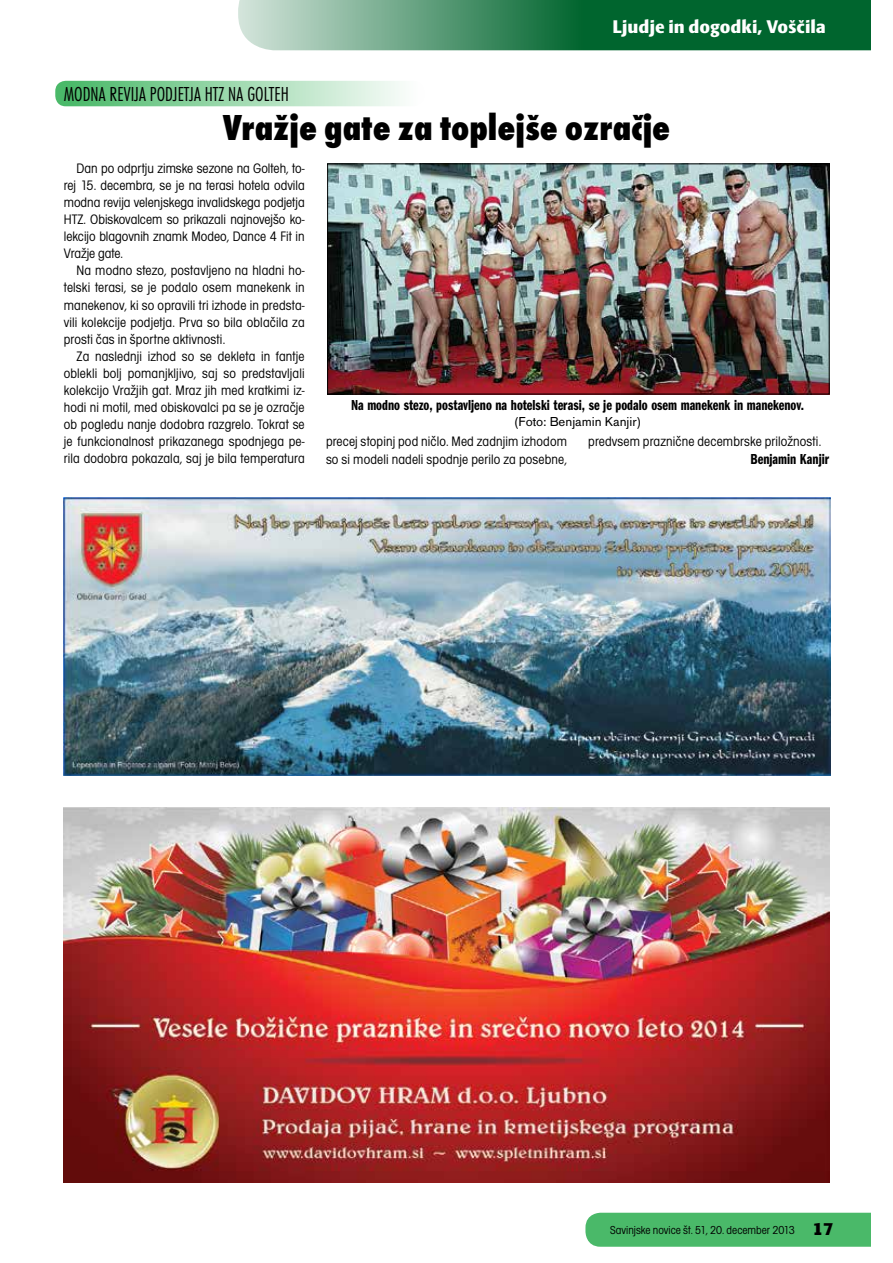
<style>
.page{position:relative;width:893px;height:1263px;background:#fff}
.page>*{position:absolute;margin:0;border:0;box-sizing:border-box;transform-origin:0 0}
.t1{font:37.5px "Futura TEE Extr Bold Cond";color:#000}
.t2{font:21px "Futura TEE Ligh Cond";color:#000}
.t3{font:18px "Skoda Sans Black CE";color:#fff}
.t4{font:900 18px "Skoda Sans";color:#000}
.t5{font:15px "Franklin Got Itc TEE Demi Comp";color:#000}
.t6{font:condensed 14.25px/17.1px "Avant Gar Got Itc TEE";letter-spacing:.01em;color:#000;text-align:justify}
.t7{font:13.5px "Accius TEE";color:#000}
.t8{font:condensed 12px "Avant Gar Got Itc TEE";color:#000}
</style>
<div class="page">
<svg style="left:238px;top:0;width:633px;height:50px;background:#3a885d"></svg>
<div style="left:585px;top:1213px;width:286px;height:34px;background:#4ab969"></div>
<div style="left:55px;top:81px;width:370px;height:25px;background:linear-gradient(to right,#43b663,#fff);border-radius:10px"></div>
<img style="left:64px;top:808px;width:765px;height:374px">
<img style="left:64px;top:497px;width:767px;height:278px">
<img style="left:329px;top:166px;width:498px;height:226px">
<div style="left:327px;top:164px;width:502px;height:230px;border:1px solid #000"></div>
<p class="t3" style="left:612px;top:16px;width:215px">Ljudje in dogodki, Voščila</p>
<h2 class="t2" style="left:64px;top:82px;width:227px">MODNA REVIJA PODJETJA HTZ NA GOLTEH</h2>
<h1 class="t1" style="left:223px;top:106px;width:449px">Vražje gate za toplejše ozračje</h1>
<p class="t6" style="left:64px;top:160px;width:242px;text-indent:13px">Dan po odprtju zimske sezone na Golteh, to&shy;rej 15. decembra, se je na terasi hotela odvila modna revija velenjskega invalidskega podjetja HTZ. Obiskovalcem so prikazali najnovejšo ko&shy;lekcijo blagovnih znamk Modeo, Dance 4 Fit in Vražje gate.</p>
<p class="t6" style="left:64px;top:262px;width:242px;text-indent:13px">Na modno stezo, postavljeno na hladni ho&shy;telski terasi, se je podalo osem manekenk in manekenov, ki so opravili tri izhode in predsta&shy;vili kolekcije podjetja. Prva so bila oblačila za prosti čas in športne aktivnosti.</p>
<p class="t6" style="left:64px;top:348px;width:242px;text-indent:13px">Za naslednji izhod so se dekleta in fantje oblekli bolj pomanjkljivo, saj so predstavljali kolekcijo Vražjih gat. Mraz jih med kratkimi iz&shy;hodi ni motil, med obiskovalci pa se je ozračje ob pogledu nanje dodobra razgrelo. Tokrat se je funkcionalnost prikazanega spodnjega pe&shy;rila dodobra pokazala, saj je bila temperatura</p>
<p class="t5" style="left:351px;top:397px;width:455px">Na modno stezo, postavljeno na hotelski terasi, se je podalo osem manekenk in manekenov.</p>
<p class="t7" style="left:515px;top:415px;width:127px">(Foto: Benjamin Kanjir)</p>
<p class="t6" style="left:326px;top:433px;width:242px">precej stopinj pod ničlo. Med zadnjim izhodom so si modeli nadeli spodnje perilo za posebne,</p>
<p class="t6" style="left:588px;top:433px;width:234px">predvsem praznične decembrske priložnosti.</p>
<p class="t5" style="left:751px;top:451px;width:80px">Benjamin Kanjir</p>
<p class="t8" style="left:610px;top:1224px;width:186px">Savinjske novice št. 51, 20. december 2013</p>
<p class="t4" style="left:813px;top:1218px;width:22px">17</p>
</div>
